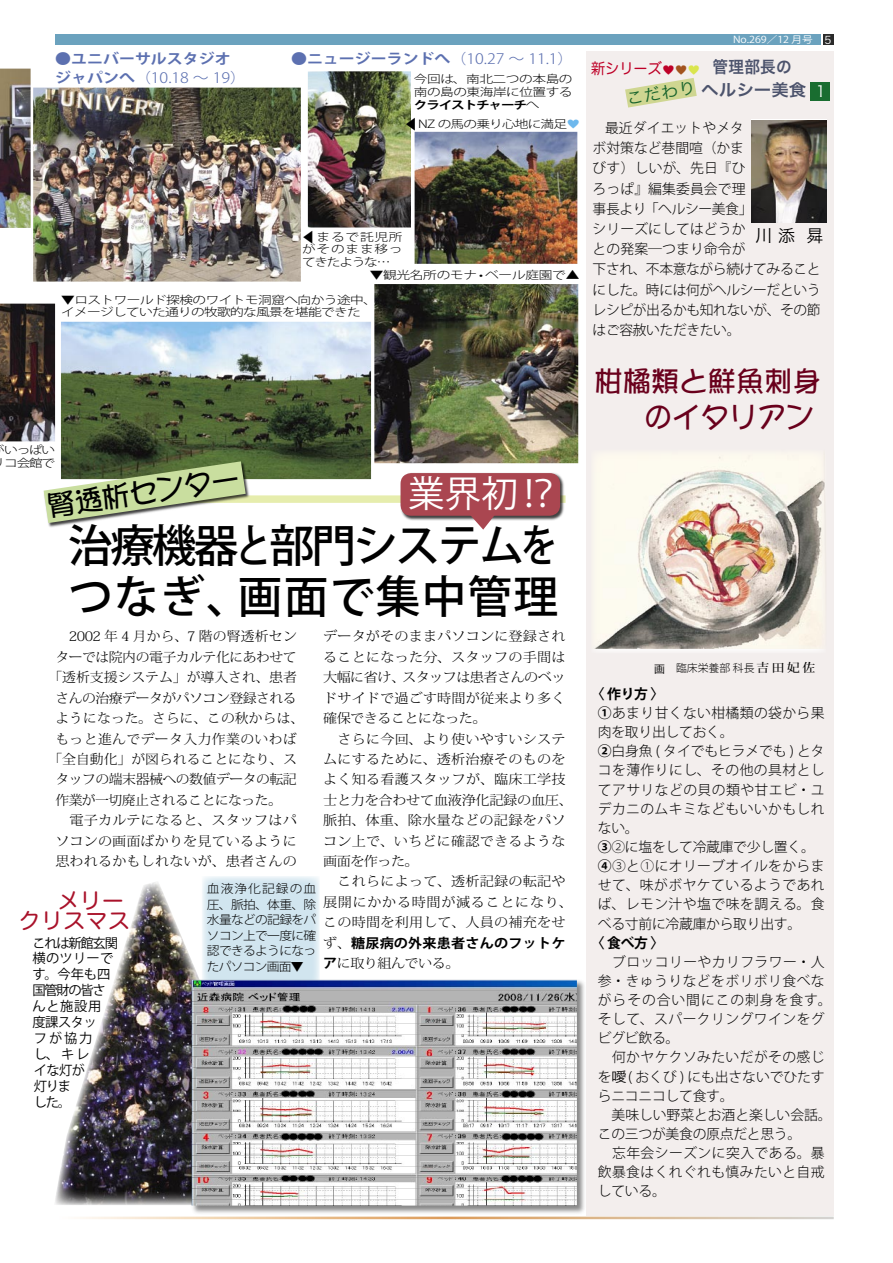
<style>
.page{position:relative;width:893px;height:1263px;background:#fff}
.page>*{position:absolute;margin:0;border:0;box-sizing:border-box;transform-origin:0 0}
.t1{font:500 44.7px "Koz Go Std";letter-spacing:-.06em;color:#000}
.t2{font:500 44.7px "Koz Go Std";letter-spacing:.03em;color:#000}
.t3{font:36.6px "Koz Go Std";color:#fff}
.t4{font:27.6px "DFPOP1 Std W5";letter-spacing:.025em;color:#69001c}
.t5{font:27.6px "DFPOP1 Std W5";color:#000}
.t6{font:22.35px/19.8px "Hira Maru Pro W4";color:#a9122a;text-align:right}
.t7{font:16.95px "Hira Kaku Pro W3";color:#000}
.t8{font:16.5px "Hira Kaku Pro W6";color:#4c536c;scale:1.06 1}
.t9{font:16.5px "Hira Kaku Pro W6";color:#4c536c;scale:.95 1}
.t10{font:16.5px "Hira Kaku Pro W3";color:#17632c;scale:1.06 1}
.t11{font:15px "Hira Maru Pro W4";color:#be0027;scale:.95 1}
.t12{font:300 14.4px "Koz Go Std";color:#5c70b0;scale:1.11 1}
.t13{font:700 14.4px "Koz Go Std";color:#5c70b0;scale:1.11 1}
.t14{font:300 13.8px/19.2px "Koz Go Std";letter-spacing:.005em;color:#000;text-align:justify}
.t15{font:300 13.8px/20.2px "Koz Go Std";letter-spacing:-.03em;color:#000}
.t16{font:300 13.8px/19.2px "Koz Go Std";letter-spacing:.03em;color:#000}
.t17{font:300 13.8px/19.2px "Koz Go Std";letter-spacing:.025em;color:#000}
.t18{font:300 13.8px "Koz Go Std";letter-spacing:-.02em;color:#000}
.t19{font:700 13.8px "Koz Go Std";letter-spacing:-.02em;color:#000}
.t20{font:300 13.35px/20.4px "Koz Min Std";letter-spacing:.005em;color:#000;text-align:justify;scale:1.06 1}
.t21{font:300 13.35px "Koz Min Std";letter-spacing:.005em;color:#000;scale:1.04 1}
.t22{font:300 13.35px "Koz Min Std";letter-spacing:-.035em;color:#000;scale:1.04 1}
.t23{font:13.35px/15.9px "Koz Go Std";letter-spacing:-.035em;color:#000}
.t24{font:300 13.35px "Koz Min Std";letter-spacing:.025em;color:#000;scale:1.04 1}
.t25{font:300 13.35px "Koz Min Std";letter-spacing:-.04em;color:#000;scale:1.04 1}
.t26{font:300 12px/15.5px "Koz Go Std";letter-spacing:-.055em;color:#000;text-align:justify;scale:1.06 1}
.t27{font:300 11.1px/12.8px "Koz Go Std";letter-spacing:-.04em;color:#000;text-align:justify;scale:1.24 1}
.t28{font:300 11.1px "Koz Go Std";letter-spacing:-.02em;color:#000;scale:1.24 1}
.t29{font:300 11.1px "Koz Go Std";letter-spacing:-.06em;color:#000;scale:1.24 1}
.t30{font:300 11.1px/12.8px "Koz Go Std";letter-spacing:-.09em;color:#000;scale:1.24 1}
.t31{font:300 10.8px "Koz Go Std";color:#000}
.t32{font:10.8px "Koz Go Std";color:#000}
.t33{font:9.6px "Koz Go Std";color:#fff;scale:1.11 1}
.s1{font-weight:700}
.s2{color:#6eb8ed}
.s3{font-size:10.65px}
.s4{font-size:10.65px;color:#a3531e}
.s5{font-size:10.65px;color:#dae54d}
.s6{font-family:"Hira Kaku Pro W3";font-size:10.65px}
.s7{font-family:"Hira Kaku Pro W3";font-size:15.45px;color:#fff}
.s8{font-family:"Koz Go Std";font-weight:700}
.s9{font-family:"Koz Min Std";font-weight:500;font-size:12px}
.s10{font-family:"Hira Kaku Pro W3";font-weight:400}
</style>
<div class="page">
<div style="left:55px;top:34px;width:765px;height:11px;background:#6ba2be"></div>
<div style="left:823px;top:34px;width:10px;height:11px;background:#2a2a2a"></div>
<div style="left:585px;top:51px;width:248px;height:1165px;background:#f3eeed"></div>
<img style="left:751px;top:120px;width:75px;height:102px">
<div style="left:811px;top:82px;width:19px;height:18px;background:#196d30"></div>
<svg style="left:625px;top:78px;width:72px;height:30px"></svg>
<img style="left:55px;top:882px;width:144px;height:323px">
<div style="left:55px;top:495px;width:511px;height:8px;background:#e6edad"></div>
<img style="left:415px;top:132px;width:163px;height:132px">
<img style="left:374px;top:284px;width:204px;height:179px">
<div style="left:399px;top:472px;width:167px;height:49px;background:#000;opacity:.75"></div>
<svg style="left:401px;top:473px;width:159px;height:57px"></svg>
<img style="left:0;top:69px;width:31px;height:159px">
<img style="left:308px;top:71px;width:103px;height:156px">
<img style="left:61px;top:322px;width:310px;height:157px">
<div style="left:42px;top:460px;width:209px;height:68px;background:#000;opacity:.75"></div>
<svg style="left:44px;top:461px;width:202px;height:62px"></svg>
<img style="left:33px;top:88px;width:268px;height:194px">
<img style="left:0;top:304px;width:55px;height:137px">
<div style="left:591px;top:449px;width:235px;height:204px;background:linear-gradient(to right,#f9f8f7,#f9f8f7)"></div>
<img style="left:591px;top:449px;width:235px;height:199px">
<div style="left:202px;top:876px;width:118px;height:115px;background:#d1e5ef"></div>
<div style="left:190px;top:978px;width:397px;height:237px;background:#606060;opacity:.75"></div>
<img style="left:191px;top:979px;width:386px;height:226px">
<svg style="left:283px;top:1005px;width:33px;height:7px"></svg>
<svg style="left:281px;top:1175px;width:34px;height:7px"></svg>
<svg style="left:281px;top:1090px;width:34px;height:7px"></svg>
<svg style="left:502px;top:1090px;width:33px;height:8px"></svg>
<svg style="left:502px;top:1048px;width:33px;height:7px"></svg>
<svg style="left:502px;top:1006px;width:34px;height:6px"></svg>
<svg style="left:502px;top:1133px;width:42px;height:7px"></svg>
<svg style="left:281px;top:1048px;width:42px;height:7px"></svg>
<svg style="left:501px;top:1175px;width:41px;height:7px"></svg>
<svg style="left:281px;top:1133px;width:42px;height:7px"></svg>
<svg style="left:406px;top:118px;width:5px;height:13px"></svg>
<p class="t13" style="left:55px;top:50px;width:160px">●ユニバーサルスタジオ</p>
<p class="t12" style="left:55px;top:68px;width:173px"><span class="s1">ジャパンへ</span>（10.18 ～ 19）</p>
<p class="t12" style="left:291px;top:50px;width:256px"><span class="s1">●ニュージーランドへ</span>（10.27 ～ 11.1）</p>
<p class="t27" style="left:414px;top:73px;width:130px">今回は、南北二つの本島の南の島の東海岸に位置する<span class="s1">クライストチャーチ</span>へ</p>
<p class="t29" style="left:418px;top:117px;width:132px">NZ の馬の乗り心地に満足<span class="s2">♥</span></p>
<p class="t27" style="left:302px;top:230px;width:83px">　まるで託児所がそのまま移ってきたような…</p>
<p class="t28" style="left:370px;top:268px;width:171px">▼観光名所のモナ • ベール庭園で▲</p>
<p class="t27" style="left:61px;top:293px;width:256px">▼ロストワールド探検のワイトモ洞窟へ向かう途中、イメージしていた通りの牧歌的な風景を堪能できた</p>
<p class="t11" style="left:591px;top:55px;width:116px">新シリーズ<span class="s3">♥</span><span class="s4">♥</span><span class="s5">♥</span></p>
<p class="t33" style="left:733px;top:34px;width:90px">No.269／12 月号 <span class="s6">5</span></p>
<p class="t9" style="left:713px;top:52px;width:85px">管理部長の</p>
<p class="t10" style="left:624px;top:84px;width:68px;rotate:-10deg">こだわり</p>
<p class="t8" style="left:701px;top:75px;width:121px">ヘルシー美食<span class="s7">１</span></p>
<p class="t15" style="left:591px;top:118px;width:231px">　最近ダイエットやメタ<br>ボ対策など巷間喧（かま<br>びす）しいが、先日『ひ<br>ろっぱ』編集委員会で理<br>事長より「ヘルシー美食」<br>シリーズにしてはどうか<br>との発案―つまり命令が<br>下され、不本意ながら続けてみることにした。時には何がヘルシーだというレシピが出るかも知れないが、その節はご容赦いただきたい。</p>
<p class="t7" style="left:755px;top:221px;width:70px">川 添 曻</p>
<p class="t30" style="left:4px;top:444px;width:43px">いっぱいコ会館で</p>
<p class="t5" style="left:46px;top:491px;width:195px;rotate:-8deg">腎透析センター</p>
<p class="t3" style="left:408px;top:471px;width:155px">業界初！？</p>
<p class="t1" style="left:68px;top:518px;width:490px">治療機器と部門システムを</p>
<p class="t2" style="left:68px;top:569px;width:492px">つなぎ、画面で集中管理</p>
<p class="t20" style="left:323px;top:626px;width:230px">データがそのままパソコンに登録されることになった分、スタッフの手間は大幅に省け、スタッフは患者さんのベッドサイドで過ごす時間が従来より多く確保できることになった。</p>
<p class="t20" style="left:323px;top:728px;width:237px;text-align:left">　さらに今回、より使いやすいシステムにするために、透析治療そのものをよく知る看護スタッフが、臨床工学技士と力を合わせて血液浄化記録の血圧、脈拍、体重、除水量などの記録をパソコン上で、いちどに確認できるような画面を作った。</p>
<p class="t20" style="left:323px;top:871px;width:237px;text-align:left">　これらによって、透析記録の転記や展開にかかる時間が減ることになり、この時間を利用して、人員の補充をせず、<span class="s8">糖尿病の外来患者さんのフットケア</span>に取り組んでいる。</p>
<p class="t21" style="left:69px;top:628px;width:221px">2002 年 4 月から、7 階の腎透析セン</p>
<p class="t22" style="left:55px;top:649px;width:234px">ターでは院内の電子カルテ化にあわせて</p>
<p class="t21" style="left:48px;top:669px;width:240px">「透析支援システム」が導入され、患者</p>
<p class="t22" style="left:55px;top:689px;width:234px">さんの治療データがパソコン登録される</p>
<p class="t21" style="left:55px;top:710px;width:240px">ようになった。さらに、この秋からは、</p>
<p class="t24" style="left:55px;top:730px;width:234px">もっと進んでデータ入力作業のいわば</p>
<p class="t21" style="left:48px;top:751px;width:240px">「全自動化」が図られることになり、ス</p>
<p class="t22" style="left:55px;top:771px;width:234px">タッフの端末器械への数値データの転記</p>
<p class="t25" style="left:55px;top:792px;width:219px">作業が一切廃止されることになった。</p>
<p class="t20" style="left:55px;top:810px;width:229px">　電子カルテになると、スタッフはパソコンの画面ばかりを見ているように思われるかもしれないが、患者さんの</p>
<p class="t26" style="left:207px;top:881px;width:105px">血液浄化記録の血圧、脈拍、体重、除水量などの記録をパソコン上で一度に確認できるようになったパソコン画面▼</p>
<p class="t6" style="left:19px;top:890px;width:113px">メリー<br>クリスマス</p>
<p class="t23" style="left:32px;top:935px;width:87px">これは新館玄関横のツリーです。今年も四国管財の皆さんと施設用度課スタッ<br>フが協力<br>し、キレ<br>イな灯が<br>灯りま</p>
<p class="t23" style="left:34px;top:1095px;width:39px">した。</p>
<p class="t4" style="left:595px;top:366px;width:227px">柑橘類と鮮魚刺身</p>
<p class="t4" style="left:644px;top:402px;width:171px">のイタリアン</p>
<p class="t32" style="left:654px;top:662px;width:12px">画</p>
<p class="t31" style="left:676px;top:661px;width:141px">臨床栄養部 科長<span class="s9">吉田妃佐</span></p>
<p class="t19" style="left:591px;top:685px;width:75px">〈 作り方 〉</p>
<p class="t17" style="left:598px;top:703px;width:228px"><span class="s1">①</span>あまり甘くない柑橘類の袋から果肉を取り出しておく。</p>
<p class="t14" style="left:598px;top:742px;width:228px"><span class="s1">②</span>白身魚 ( タイでもヒラメでも ) とタコを薄作りにし、その他の具材としてアサリなどの貝の類や甘エビ・ユデカニのムキミなどもいいかもしれない。</p>
<p class="t18" style="left:598px;top:838px;width:218px"><span class="s1">③</span>②に塩をして冷蔵庫で少し置く。</p>
<p class="t14" style="left:598px;top:857px;width:228px"><span class="s1">④</span>③と①にオリーブオイルをからませて、味がボヤケているようであれば、レモン汁や塩で味を調える。食べる寸前に冷蔵庫から取り出す。</p>
<p class="t19" style="left:591px;top:934px;width:75px">〈 食べ方 〉</p>
<p class="t16" style="left:598px;top:952px;width:235px">　ブロッコリーやカリフラワー・人参・きゅうりなどをボリボリ食べながらその合い間にこの刺身を食す。そして、スパークリングワインをグビグビ飲る。</p>
<p class="t14" style="left:598px;top:1048px;width:228px">　何かヤケクソみたいだがその感じを<span class="s10">噯</span>( おくび ) にも出さないでひたすらニコニコして食す。</p>
<p class="t14" style="left:598px;top:1105px;width:235px">　美味しい野菜とお酒と楽しい会話。この三つが美食の原点だと思う。</p>
<p class="t14" style="left:598px;top:1144px;width:228px">　忘年会シーズンに突入である。暴飲暴食はくれぐれも慎みたいと自戒している。</p>
</div>
